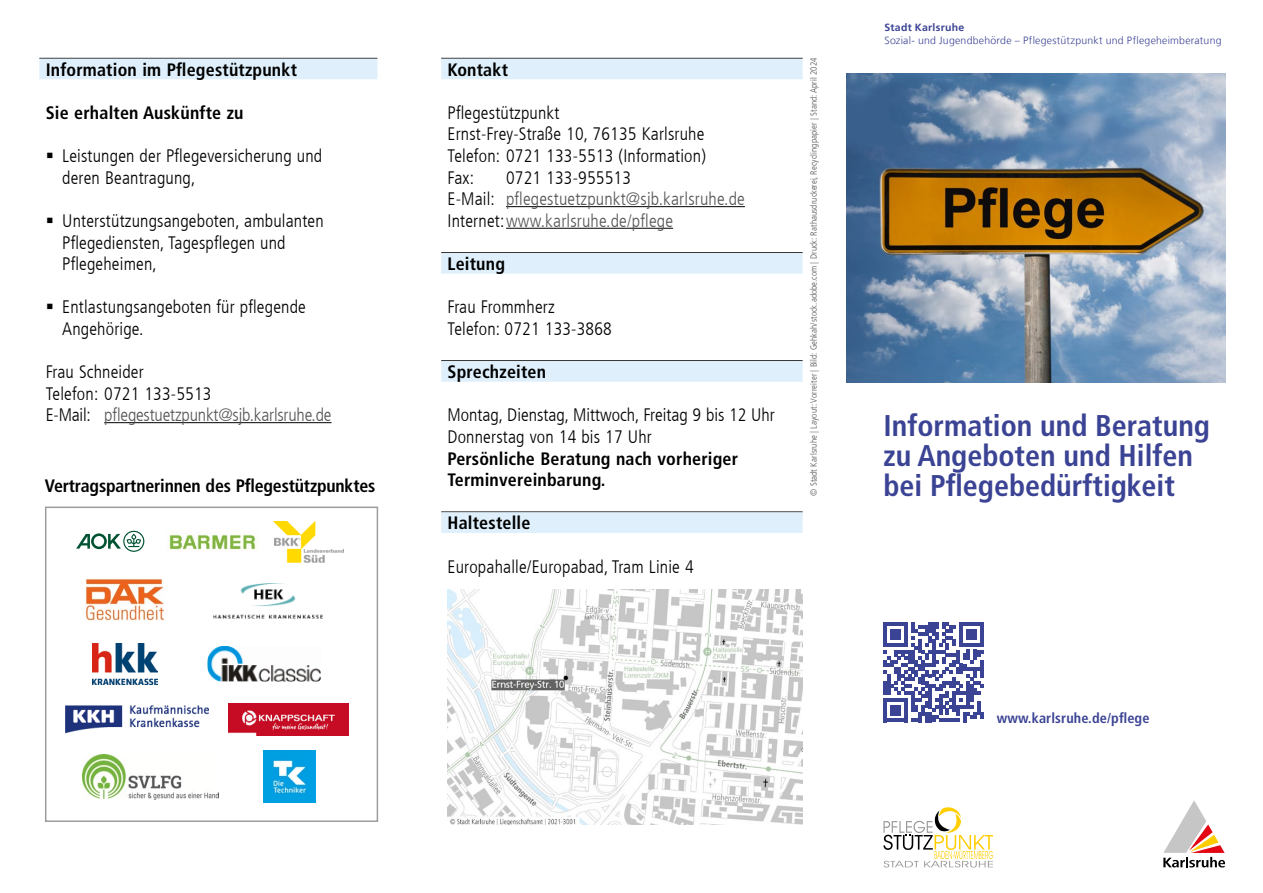
<style>
.page{position:relative;width:1263px;height:893px;background:#fff}
.page>*{position:absolute;margin:0;border:0;box-sizing:border-box;transform-origin:0 0}
.t1{font:700 condensed 30px/30px "Frutiger For Karlsruhe";color:#3b4394}
.t2{font:300 condensed 18px/21.6px "Frutiger For Karlsruhe";letter-spacing:.01em;color:#000}
.t3{font:700 condensed 18px/21.6px "Frutiger For Karlsruhe";letter-spacing:.01em;color:#000}
.t4{font:300 condensed 18px/21.6px "Frutiger For Karlsruhe";letter-spacing:.01em;color:#575756}
.t5{font:300 condensed 18px/21.6px "Frutiger For Karlsruhe";letter-spacing:-.01em;color:#000}
.t6{font:700 condensed 18px "Frutiger For Karlsruhe";letter-spacing:-.01em;color:#000}
.t7{font:700 condensed 14.25px "Frutiger For Karlsruhe";letter-spacing:.01em;color:#3b4394}
.t8{font:300 10.5px "Frutiger For Karlsruhe";letter-spacing:.02em;color:#3b4394}
.t9{font:700 10.5px "Frutiger For Karlsruhe";letter-spacing:.025em;color:#3b4394}
.t10{font:300 condensed 9px "Frutiger For Karlsruhe";letter-spacing:.01em;color:#575756}
.s1{color:#575756}
.s2{color:#000}
</style>
<div class="page">
<img style="left:846px;top:73px;width:379px;height:310px">
<svg style="left:1163px;top:800px;width:62px;height:67px"></svg>
<svg style="left:883px;top:807px;width:110px;height:60px"></svg>
<hr style="left:441px;top:58px;width:362px;height:1px;background:#000">
<div style="left:441px;top:59px;width:362px;height:20px;background:#dff0fc"></div>
<hr style="left:506px;top:206px;width:239px;height:1px;background:#000">
<hr style="left:506px;top:228px;width:167px;height:1px;background:#000">
<hr style="left:441px;top:252px;width:362px;height:1px;background:#000">
<div style="left:441px;top:253px;width:362px;height:21px;background:#dff0fc"></div>
<hr style="left:441px;top:360px;width:362px;height:1px;background:#000">
<div style="left:441px;top:361px;width:362px;height:21px;background:#dff0fc"></div>
<div style="left:441px;top:512px;width:362px;height:21px;background:#dff0fc"></div>
<img style="left:448px;top:590px;width:355px;height:235px">
<hr style="left:39px;top:58px;width:338px;height:1px;background:#000">
<div style="left:39px;top:59px;width:338px;height:20px;background:#dff0fc"></div>
<hr style="left:104px;top:422px;width:228px;height:1px;background:#000">
<svg style="left:76px;top:531px;width:68px;height:21px"></svg>
<img style="left:274px;top:521px;width:69px;height:42px">
<img style="left:66px;top:706px;width:143px;height:27px">
<img style="left:229px;top:704px;width:120px;height:31px">
<img style="left:82px;top:755px;width:136px;height:44px">
<img style="left:169px;top:531px;width:87px;height:19px">
<img style="left:86px;top:579px;width:78px;height:42px">
<img style="left:213px;top:583px;width:109px;height:36px">
<img style="left:93px;top:644px;width:64px;height:40px">
<img style="left:264px;top:751px;width:51px;height:51px">
<img style="left:207px;top:646px;width:114px;height:36px">
<div style="left:45px;top:507px;width:333px;height:315px;border:2px solid #9d9d9c"></div>
<svg style="left:884px;top:622px;width:100px;height:100px"></svg>
<p class="t3" style="left:46px;top:59px;width:253px">Information im Pflegestützpunkt</p>
<p class="t3" style="left:46px;top:102px;width:199px">Sie erhalten Auskünfte zu</p>
<p class="t2" style="left:62px;top:145px;width:261px">Leistungen der Pflegeversicherung und deren Beantragung,</p>
<p class="t2" style="left:62px;top:210px;width:263px">Unterstützungsangeboten, ambulanten<br>Pflegediensten, Tagespflegen und<br>Pflegeheimen,</p>
<p class="t2" style="left:62px;top:296px;width:245px">Entlastungsangeboten für pflegende<br>Angehörige.</p>
<p class="t5" style="left:46px;top:361px;width:287px">Frau Schneider<br>Telefon: 0721 133-5513<br>E-Mail: <span class="s1">pflegestuetzpunkt@sjb.karlsruhe.de</span></p>
<p class="t6" style="left:45px;top:475px;width:332px">Vertragspartnerinnen des Pflegestützpunktes</p>
<p class="t3" style="left:448px;top:59px;width:62px">Kontakt</p>
<p class="t2" style="left:448px;top:102px;width:260px">Pflegestützpunkt<br>Ernst-Frey-Straße 10, 76135 Karlsruhe<br>Telefon: 0721 133-5513 (Information)<br>Fax:</p>
<p class="t4" style="left:448px;top:167px;width:299px;text-indent:58px"><span class="s2">0721 133-955513<br>E-Mail:</span> pflegestuetzpunkt@sjb.karlsruhe.de<br><span class="s2">Internet:</span>www.karlsruhe.de/pflege</p>
<p class="t3" style="left:448px;top:253px;width:59px">Leitung</p>
<p class="t2" style="left:448px;top:296px;width:166px">Frau Frommherz<br>Telefon: 0721 133-3868</p>
<p class="t3" style="left:448px;top:361px;width:100px">Sprechzeiten</p>
<p class="t2" style="left:448px;top:404px;width:329px">Montag, Dienstag, Mittwoch, Freitag 9 bis 12 Uhr<br>Donnerstag von 14 bis 17 Uhr</p>
<p class="t3" style="left:448px;top:447px;width:292px">Persönliche Beratung nach vorheriger<br>Terminvereinbarung.</p>
<p class="t3" style="left:448px;top:512px;width:84px">Haltestelle</p>
<p class="t2" style="left:448px;top:556px;width:248px">Europahalle/Europabad, Tram Linie 4</p>
<p class="t10" style="left:808px;top:496px;width:440px;rotate:-90deg">© Stadt Karlsruhe | Layout: Vorreiter | Bild: Gehkah/stock.adobe.com | Druck: Rathausdruckerei, Recyclingpapier | Stand: April 2024</p>
<p class="t9" style="left:884px;top:21px;width:81px">Stadt Karlsruhe</p>
<p class="t8" style="left:884px;top:34px;width:339px">Sozial- und Jugendbehörde – Pflegestützpunkt und Pflegeheimberatung</p>
<h1 class="t1" style="left:883px;top:411px;width:328px">Information und Beratung zu Angeboten und Hilfen bei Pflegebedürftigkeit</h1>
<p class="t7" style="left:997px;top:709px;width:154px">www.karlsruhe.de/pflege</p>
</div>
